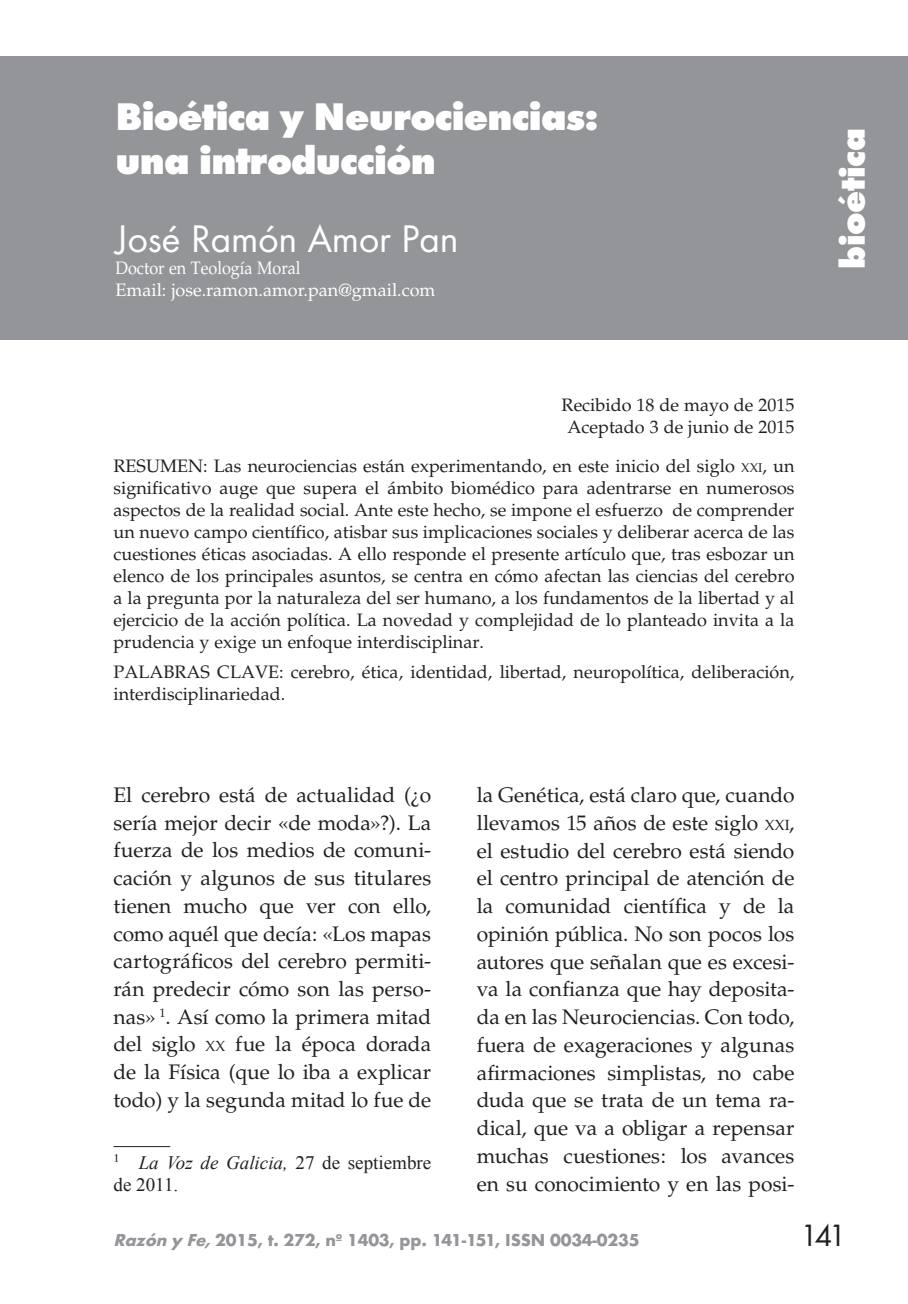
<style>
.page{position:relative;width:908px;height:1304px;background:#fff}
.page>*{position:absolute;margin:0;border:0;box-sizing:border-box;transform-origin:0 0}
.t1{font:800 40px/44px "Futura T";letter-spacing:-.02em;color:#fff}
.t2{font:40px "Futura T";letter-spacing:-.01em;color:#fff}
.t3{font:800 36px "Futura T";letter-spacing:-.01em;color:#fff}
.t4{font:32px "Futura T";color:#231f20}
.t5{font:21px/27.8px "Palatino";letter-spacing:-.005em;color:#231f20;text-align:justify}
.t6{font:19px/22px "Times New Roman";color:#231f20}
.t7{font:18px/22px "Palatino";color:#231f20;text-align:center}
.t8{font:18px/22px "Palatino";color:#fff;scale:.9 1}
.t9{font:700 18px "Futura T";letter-spacing:-.01em;color:#939598}
.s1{font-size:12.6px}
.s2{font-size:14.6px}
.s3{font-style:italic}
</style>
<div class="page">
<hr style="left:113px;top:1146px;width:57px;height:1px;background:#231f20">
<div style="left:0;top:57px;width:907px;height:283px;background:#939598"></div>
<h1 class="t1" style="left:115px;top:95px;width:484px">Bioética y Neurociencias: una introducción</h1>
<h1 class="t2" style="left:115px;top:216px;width:344px">José Ramón Amor Pan</h1>
<p class="t8" style="left:115px;top:258px;width:357px">Doctor en Teología Moral<br>Email: jose.ramon.amor.pan@gmail.com</p>
<p class="t7" style="left:561px;top:394px;width:234px">Recibido 18 de mayo de 2015<br>Aceptado 3 de junio de 2015</p>
<p class="t7" style="left:113px;top:455px;width:682px;text-align:justify">RESUMEN: Las neurociencias están experimentando, en este inicio del siglo <span class="s1">XXI</span>, un significativo auge que supera el ámbito biomédico para adentrarse en numerosos aspectos de la realidad social. Ante este hecho, se impone el esfuerzo de comprender un nuevo campo científico, atisbar sus implicaciones sociales y deliberar acerca de las cuestiones éticas asociadas. A ello responde el presente artículo que, tras esbozar un elenco de los principales asuntos, se centra en cómo afectan las ciencias del cerebro a la pregunta por la naturaleza del ser humano, a los fundamentos de la libertad y al ejercicio de la acción política. La novedad y complejidad de lo planteado invita a la prudencia y exige un enfoque interdisciplinar.</p>
<p class="t7" style="left:113px;top:661px;width:682px;text-align:left">PALABRAS CLAVE: cerebro, ética, identidad, libertad, neuropolítica, deliberación, interdisciplinariedad.</p>
<p class="t5" style="left:113px;top:781px;width:319px">El cerebro está de actualidad (¿o sería mejor decir «de moda»?). La fuerza de los medios de comuni&shy;cación y algunos de sus titulares tienen mucho que ver con ello, como aquél que decía: «Los mapas cartográficos del cerebro permiti&shy;rán predecir cómo son las perso&shy;nas» <sup>1</sup>. Así como la primera mitad del siglo <span class="s2">XX</span> fue la época dorada de la Física (que lo iba a explicar todo) y la segunda mitad lo fue de</p>
<p class="t6" style="left:113px;top:1151px;width:319px"><sup>1</sup> <span class="s3">La Voz de Galicia,</span> 27 de septiembre de 2011.</p>
<p class="t5" style="left:476px;top:781px;width:319px">la Genética, está claro que, cuando llevamos 15 años de este siglo <span class="s2">XXI</span>, el estudio del cerebro está siendo el centro principal de atención de la comunidad científica y de la opinión pública. No son pocos los autores que señalan que es excesi&shy;va la confianza que hay deposita&shy;da en las Neurociencias. Con todo, fuera de exageraciones y algunas afirmaciones simplistas, no cabe duda que se trata de un tema ra&shy;dical, que va a obligar a repensar muchas cuestiones: los avances en su conocimiento y en las posi-</p>
<h2 class="t3" style="left:830px;top:269px;width:142px;rotate:-90deg">bioética</h2>
<p class="t9" style="left:113px;top:1230px;width:527px"><span class="s3">Razón y Fe,</span>2015, t. 272, nº 1403, pp. 141-151, ISSN 0034-0235</p>
<h3 class="t4" style="left:799px;top:1217px;width:48px">141</h3>
</div>
